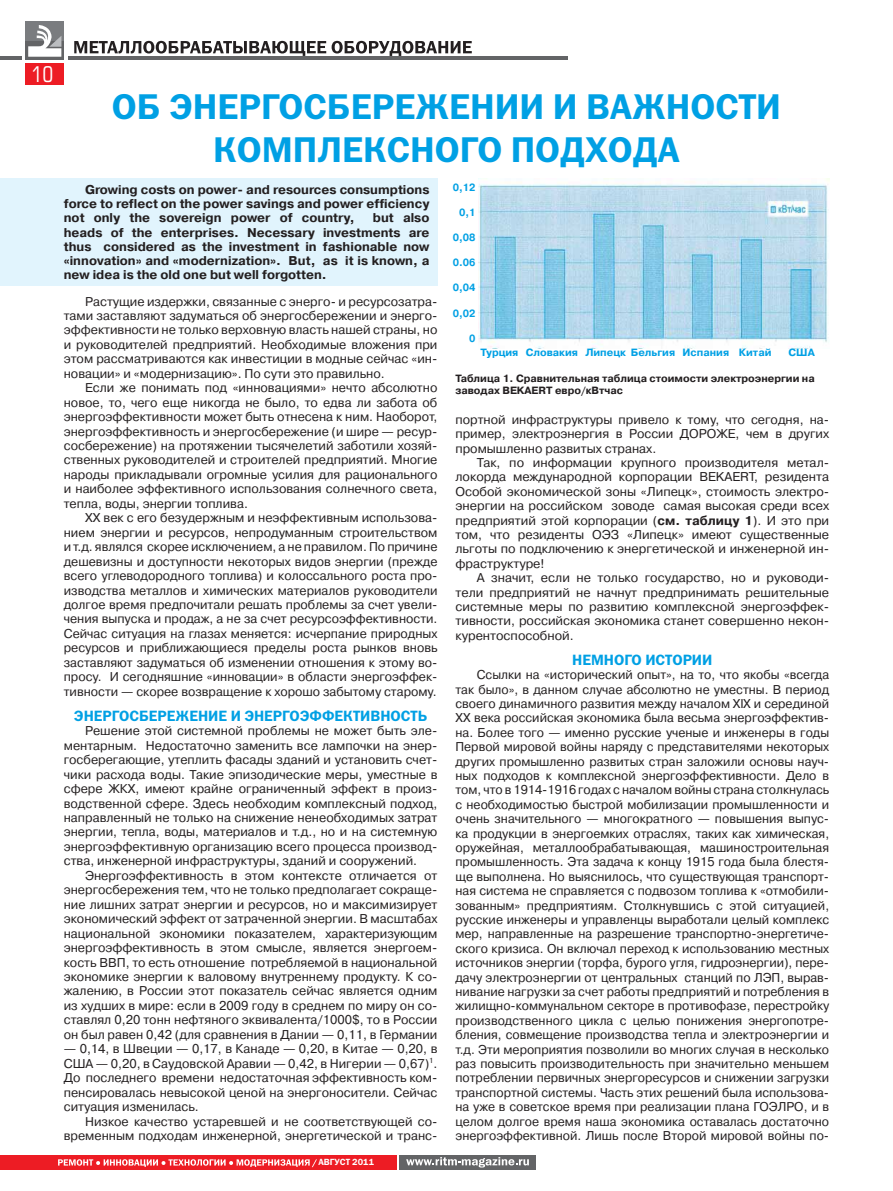
<style>
.page{position:relative;width:893px;height:1191px;background:#fff}
.page>*{position:absolute;margin:0;border:0;box-sizing:border-box;transform-origin:0 0}
.t1{font:36px/43.2px "Franklin Gothic Demi C";color:#00a0e4;text-align:center}
.t2{font:21px "Europe Cond";color:#fff}
.t3{font:15px "Franklin Gothic Demi C";color:#00a0e4}
.t4{font:12.75px/14.4px "Pragmatica C";color:#231f20;text-align:justify}
.t5{font:700 12.75px/14.2px "Pragmatica C";color:#231f20;text-align:justify}
.t6{font:700 10.5px/12px "Pragmatica C";color:#231f20}
.t7{font:700 10.5px "Pragmatica C";color:#00a0e4}
.t8{font:700 10.5px "Pragmatica C";color:#00a0e4;scale:.93 1}
.t9{font:9px "Franklin Gothic Demi C";color:#fff}
.s1{font-weight:700}
</style>
<div class="page">
<div style="left:399px;top:1154px;width:137px;height:15px;background:#636466"></div>
<div style="left:0;top:1154px;width:396px;height:15px;background:#ed1c24"></div>
<svg style="left:58px;top:1159px;width:259px;height:8px"></svg>
<svg style="left:406px;top:1157px;width:123px;height:10px"></svg>
<svg style="left:74px;top:41px;width:252px;height:15px"></svg>
<svg style="left:332px;top:41px;width:140px;height:15px"></svg>
<div style="left:26px;top:21px;width:38px;height:39px;background:#7a7c7f"></div>
<div style="left:26px;top:41px;width:38px;height:19px;background:#636466"></div>
<svg style="left:28px;top:25px;width:33px;height:32px"></svg>
<hr style="left:0;top:57px;width:22px;height:3px;background:#636466">
<hr style="left:68px;top:57px;width:500px;height:3px;background:#636466">
<div style="left:26px;top:64px;width:38px;height:21px;background:#ed1c24"></div>
<div style="left:0;top:179px;width:437px;height:107px;background:#e1f4fd"></div>
<img style="left:478px;top:179px;width:351px;height:169px">
<h2 class="t2" style="left:32px;top:61px;width:23px">10</h2>
<h1 class="t1" style="left:112px;top:89px;width:671px">ОБ ЭНЕРГОСБЕРЕЖЕНИИ И ВАЖНОСТИ<br>КОМПЛЕКСНОГО ПОДХОДА</h1>
<p class="t5" style="left:64px;top:184px;width:367px;text-indent:21px">Growing costs on power- and resources consumptions force to reflect on the power savings and power efficiency not only the sovereign power of country,</p>
<p class="t8" style="left:453px;top:184px;width:26px">0,12</p>
<p class="t8" style="left:459px;top:209px;width:19px">0,1</p>
<p class="t8" style="left:453px;top:234px;width:26px">0,08</p>
<p class="t8" style="left:453px;top:259px;width:26px">0.06</p>
<p class="t8" style="left:453px;top:284px;width:26px">0,04</p>
<p class="t8" style="left:453px;top:309px;width:26px">0,02</p>
<p class="t8" style="left:469px;top:334px;width:8px">0</p>
<p class="t5" style="left:64px;top:212px;width:367px;text-indent:309px">but also heads of the enterprises. Necessary investments are thus considered as the investment in fashionable now «innovation» and «modernization». But, as it is known, a new idea is the old one but well forgotten.</p>
<p class="t4" style="left:64px;top:295px;width:375px;text-indent:21px">Растущие издержки, связанные с энерго- и ресурсозатра&shy;тами заставляют задуматься об энергосбережении и энерго&shy;эффективности не только верховную власть нашей страны, но и руководителей предприятий. Необходимые вложения при этом рассматриваются как инвестиции в модные сейчас «ин&shy;новации» и «модернизацию». По сути это правильно.</p>
<p class="t4" style="left:64px;top:382px;width:375px;text-indent:21px">Если же понимать под «инновациями» нечто абсолютно новое, то, чего еще никогда не было, то едва ли забота об энергоэффективности может быть отнесена к ним. Наоборот, энергоэффективность и энергосбережение (и шире — ресур&shy;сосбережение) на протяжении тысячелетий заботили хозяй&shy;ственных руководителей и строителей предприятий. Многие народы прикладывали огромные усилия для рационального и наиболее эффективного использования солнечного света, тепла, воды, энергии топлива.</p>
<p class="t4" style="left:64px;top:512px;width:375px;text-indent:21px">ХХ век с его безудержным и неэффективным использова&shy;нием энергии и ресурсов, непродуманным строительством и т.д. являлся скорее исключением, а не правилом. По причине дешевизны и доступности некоторых видов энергии (прежде всего углеводородного топлива) и колоссального роста про&shy;изводства металлов и химических материалов руководители долгое время предпочитали решать проблемы за счет увели&shy;чения выпуска и продаж, а не за счет ресурсоэффективности.<br>Сейчас ситуация на глазах меняется: исчерпание природных ресурсов и приближающиеся пределы роста рынков вновь заставляют задуматься об изменении отношения к этому во&shy;просу. И сегодняшние «инновации» в области энергоэффек&shy;тивности — скорее возвращение к хорошо забытому старому.</p>
<p class="t3" style="left:74px;top:710px;width:355px">ЭНЕРГОСБЕРЕЖЕНИЕ И ЭНЕРГОЭФФЕКТИВНОСТЬ</p>
<p class="t4" style="left:64px;top:725px;width:375px;text-indent:21px">Решение этой системной проблемы не может быть эле&shy;ментарным. Недостаточно заменить все лампочки на энер&shy;госберегающие, утеплить фасады зданий и установить счет&shy;чики расхода воды. Такие эпизодические меры, уместные в сфере ЖКХ, имеют крайне ограниченный эффект в произ&shy;водственной сфере. Здесь необходим комплексный подход, направленный не только на снижение ненеобходимых затрат энергии, тепла, воды, материалов и т.д., но и на системную энергоэффективную организацию всего процесса производ&shy;ства, инженерной инфраструктуры, зданий и сооружений.</p>
<p class="t4" style="left:64px;top:869px;width:375px;text-indent:21px">Энергоэффективность в этом контексте отличается от энергосбережения тем, что не только предполагает сокраще&shy;ние лишних затрат энергии и ресурсов, но и максимизирует экономический эффект от затраченной энергии. В масштабах национальной экономики показателем, характеризующим энергоэффективность в этом смысле, является энергоем&shy;кость ВВП, то есть отношение потребляемой в национальной экономике энергии к валовому внутреннему продукту. К со&shy;жалению, в России этот показатель сейчас является одним из худших в мире: если в 2009 году в среднем по миру он со&shy;ставлял 0,20 тонн нефтяного эквивалента/1000$, то в России он был равен 0,42 (для сравнения в Дании — 0,11, в Германии</p>
<p class="t4" style="left:64px;top:1043px;width:375px">— 0,14, в Швеции — 0,17, в Канаде — 0,20, в Китае — 0,20, в США — 0,20, в Саудовской Аравии — 0,42, в Нигерии — 0,67)<sup>1</sup>.<br>До последнего времени недостаточная эффективность ком&shy;пенсировалась невысокой ценой на энергоносители. Сейчас ситуация изменилась.</p>
<p class="t4" style="left:64px;top:1115px;width:375px;text-align:right">Низкое качество устаревшей и не соответствующей со&shy;временным подходам инженерной, энергетической и транс-</p>
<p class="t7" style="left:480px;top:349px;width:292px">Турция Словакия Липецк Бельгия Испания Китай</p>
<p class="t7" style="left:789px;top:349px;width:28px">США</p>
<p class="t6" style="left:455px;top:373px;width:361px">Таблица 1. Сравнительная таблица стоимости электроэнергии на заводах BEKAERT евро/кВтчас</p>
<p class="t4" style="left:455px;top:413px;width:375px">портной инфраструктуры привело к тому, что сегодня, на&shy;пример, электроэнергия в России ДОРОЖЕ, чем в других промышленно развитых странах.</p>
<p class="t4" style="left:455px;top:457px;width:375px;text-indent:21px">Так, по информации крупного производителя метал&shy;локорда международной корпорации BEKAERT, резидента Особой экономической зоны «Липецк», стоимость электро&shy;энергии на российском зоводе самая высокая среди всех предприятий этой корпорации (<span class="s1">см. таблицу 1</span>). И это при том, что резиденты ОЭЗ «Липецк» имеют существенные льготы по подключению к энергетической и инженерной ин&shy;фраструктуре!</p>
<p class="t4" style="left:455px;top:572px;width:375px;text-indent:21px">А значит, если не только государство, но и руководи&shy;тели предприятий не начнут предпринимать решительные системные меры по развитию комплексной энергоэффек&shy;тивности, российская экономика станет совершенно некон&shy;курентоспособной.</p>
<p class="t3" style="left:572px;top:654px;width:142px">НЕМНОГО ИСТОРИИ</p>
<p class="t4" style="left:455px;top:669px;width:375px;text-indent:21px">Ссылки на «исторический опыт», на то, что якобы «всегда так было», в данном случае абсолютно не уместны. В период своего динамичного развития между началом XIX и серединой ХХ века российская экономика была весьма энергоэффектив&shy;на. Более того — именно русские ученые и инженеры в годы Первой мировой войны наряду с представителями некоторых других промышленно развитых стран заложили основы науч&shy;ных подходов к комплексной энергоэффективности. Дело в том, что в 1914-1916 годах с началом войны страна столкнулась с необходимостью быстрой мобилизации промышленности и очень значительного — многократного — повышения выпус&shy;ка продукции в энергоемких отраслях, таких как химическая, оружейная, металлообрабатывающая, машиностроительная промышленность. Эта задача к концу 1915 года была блестя&shy;ще выполнена. Но выяснилось, что существующая транспорт&shy;ная система не справляется с подвозом топлива к «отмобили&shy;зованным» предприятиям. Столкнувшись с этой ситуацией, русские инженеры и управленцы выработали целый комплекс мер, направленные на разрешение транспортно-энергетиче&shy;ского кризиса. Он включал переход к использованию местных источников энергии (торфа, бурого угля, гидроэнергии), пере&shy;дачу электроэнергии от центральных станций по ЛЭП, вырав&shy;нивание нагрузки за счет работы предприятий и потребления в жилищно-коммунальном секторе в противофазе, перестройку производственного цикла с целью понижения энергопотре&shy;бления, совмещение производства тепла и электроэнергии и т.д. Эти мероприятия позволили во многих случая в несколько раз повысить производительность при значительно меньшем потреблении первичных энергоресурсов и снижении загрузки транспортной системы. Часть этих решений была использова&shy;на уже в советское время при реализации плана ГОЭЛРО, и в целом долгое время наша экономика оставалась достаточно энергоэффективной. Лишь после Второй мировой войны по-</p>
<p class="t9" style="left:318px;top:1159px;width:57px">АВГУСТ 2011</p>
</div>
